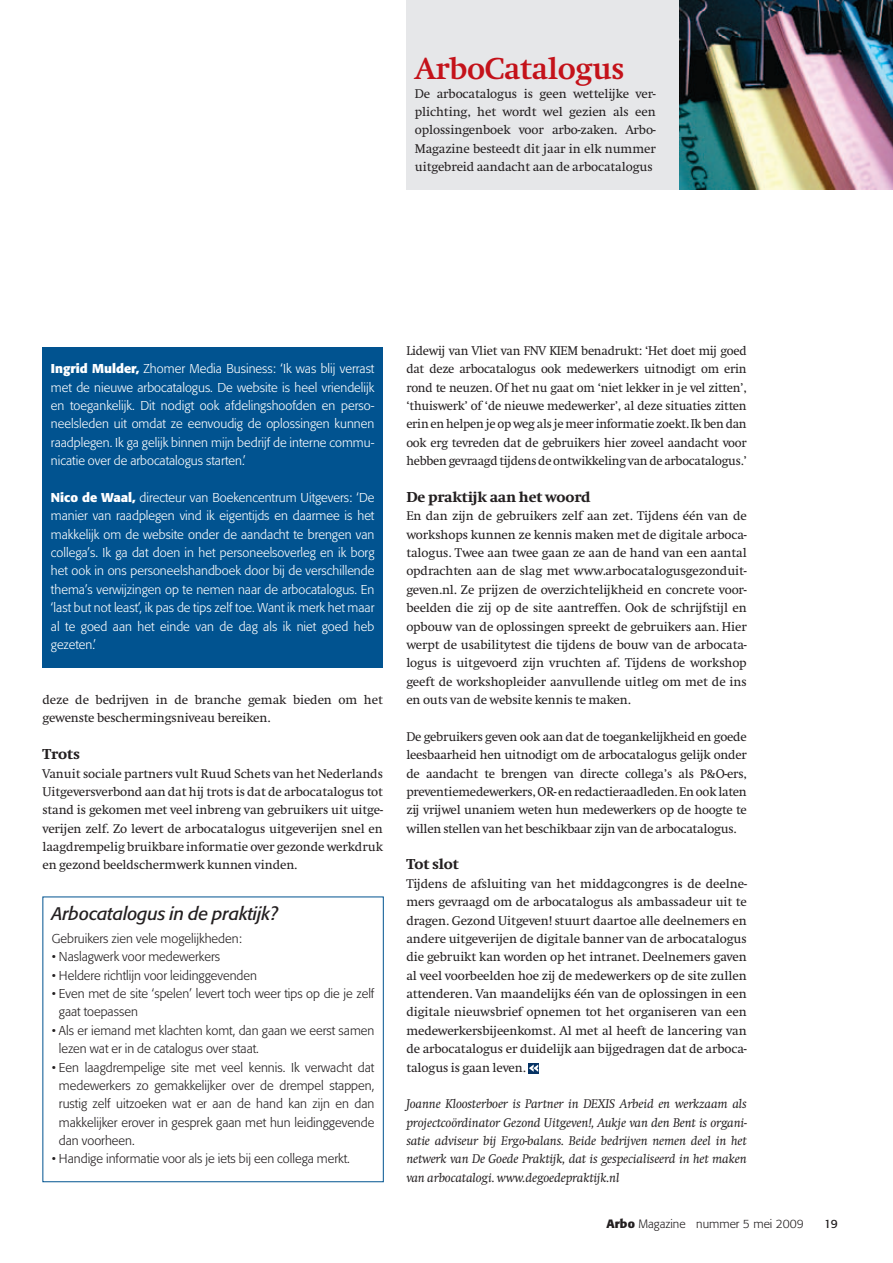
<style>
.page{position:relative;width:893px;height:1263px;background:#fff}
.page>*{position:absolute;margin:0;border:0;box-sizing:border-box;transform-origin:0 0}
.t1{font:700 31.5px "Swift";letter-spacing:-.01em;color:#c4121a}
.t2{font:italic 18px "Formata";letter-spacing:-.01em;color:#231f20}
.t3{font:800 15px "Swift";letter-spacing:-.01em;color:#231f20}
.t4{font:13.2px/18.3px "Swift";letter-spacing:-.01em;color:#231f20;text-align:justify}
.t5{font:italic 13.2px/18.3px "Swift";letter-spacing:-.01em;color:#231f20;text-align:justify}
.t6{font:300 12.75px/18.5px "Formata";color:#fff;text-align:justify}
.t7{font:300 12.75px/18.5px "Formata";color:#231f20}
.t8{font:300 12px "Formata";color:#231f20}
.t9{font:12px "Formata";color:#231f20}
.s1{font-weight:700}
</style>
<div class="page">
<div style="left:528px;top:1063px;width:11px;height:11px;background:#053264"></div>
<svg style="left:529px;top:1065px;width:9px;height:7px"></svg>
<div style="left:406px;top:0;width:487px;height:190px;background:#e6e7e9"></div>
<img style="left:679px;top:0;width:214px;height:190px">
<div style="left:42px;top:347px;width:341px;height:320px;background:#015390"></div>
<h1 class="t1" style="left:415px;top:57px;width:211px">ArboCatalogus</h1>
<p class="t4" style="left:415px;top:85px;width:242px">De arbocatalogus is geen wettelijke ver - plichting, het wordt wel gezien als een oplossingenboek voor arbo-zaken. Arbo-Magazine besteedt dit jaar in elk nummer uitgebreid aandacht aan de arbocatalogus</p>
<p class="t6" style="left:51px;top:361px;width:325px"><span class="s1">Ingrid Mulder,</span> Zhomer Media Business: ‘Ik was blij verrast met de nieuwe arbocatalogus. De website is heel vriendelijk en toegankelijk. Dit nodigt ook afdelingshoofden en perso&shy;neelsleden uit omdat ze eenvoudig de oplossingen kunnen raadplegen. Ik ga gelijk binnen mijn bedrijf de interne commu&shy;nicatie over de arbocatalogus starten.’</p>
<p class="t6" style="left:51px;top:489px;width:325px"><span class="s1">Nico de Waal,</span> directeur van Boekencentrum Uitgevers: ‘De manier van raadplegen vind ik eigentijds en daarmee is het makkelijk om de website onder de aandacht te brengen van collega’s. Ik ga dat doen in het personeelsoverleg en ik borg het ook in ons personeelshandboek door bij de verschillende thema’s verwijzingen op te nemen naar de arbocatalogus. En ‘last but not least’, ik pas de tips zelf toe. Want ik merk het maar al te goed aan het einde van de dag als ik niet goed heb gezeten.’</p>
<p class="t4" style="left:42px;top:692px;width:342px">deze de bedrijven in de branche gemak bieden om het gewenste beschermingsniveau bereiken.</p>
<p class="t3" style="left:42px;top:749px;width:39px">Trots</p>
<p class="t4" style="left:42px;top:765px;width:342px">Vanuit sociale partners vult Ruud Schets van het Nederlands Uitgeversverbond aan dat hij trots is dat de arbocatalogus tot stand is gekomen met veel inbreng van gebruikers uit uitge&shy;verijen zelf. Zo levert de arbocatalogus uitgeverijen snel en laagdrempelig bruikbare informatie over gezonde werkdruk en gezond beeldschermwerk kunnen vinden.</p>
<h2 class="t2" style="left:52px;top:906px;width:228px">Arbocatalogus in de praktijk?</h2>
<p class="t7" style="left:52px;top:930px;width:192px">Gebruikers zien vele mogelijkheden:</p>
<p class="t7" style="left:52px;top:949px;width:170px">• Naslagwerk voor medewerkers</p>
<p class="t7" style="left:52px;top:967px;width:207px">• Heldere richtlijn voor leidinggevenden</p>
<p class="t7" style="left:59px;top:985px;width:317px;text-indent:-7px">• Even met de site ‘spelen’ levert toch weer tips op die je zelf gaat toepassen</p>
<p class="t7" style="left:59px;top:1022px;width:317px;text-indent:-7px">• Als er iemand met klachten komt, dan gaan we eerst samen lezen wat er in de catalogus over staat.</p>
<p class="t7" style="left:59px;top:1059px;width:317px;text-align:justify;text-indent:-7px">• Een laagdrempelige site met veel kennis. Ik verwacht dat medewerkers zo gemakkelijker over de drempel stappen, rustig zelf uitzoeken wat er aan de hand kan zijn en dan makkelijker erover in gesprek gaan met hun leidinggevende dan voorheen.</p>
<p class="t7" style="left:52px;top:1151px;width:300px">• Handige informatie voor als je iets bij een collega merkt.</p>
<p class="t4" style="left:406px;top:343px;width:342px">Lidewij van Vliet van FNV KIEM benadrukt: ‘Het doet mij goed dat deze arbocatalogus ook medewerkers uitnodigt om erin rond te neuzen. Of het nu gaat om ‘niet lekker in je vel zitten’, ‘thuiswerk’ of ‘de nieuwe medewerker’, al deze situaties zitten erin en helpen je op weg als je meer informatie zoekt. Ik ben dan ook erg tevreden dat de gebruikers hier zoveel aandacht voor hebben gevraagd tijdens de ontwikkeling van de arbocatalogus.’</p>
<p class="t3" style="left:406px;top:491px;width:186px">De praktijk aan het woord</p>
<p class="t4" style="left:406px;top:508px;width:342px">En dan zijn de gebruikers zelf aan zet. Tijdens één van de workshops kunnen ze kennis maken met de digitale arboca&shy;talogus. Twee aan twee gaan ze aan de hand van een aantal opdrachten aan de slag met www.arbocatalogusgezonduit&shy;geven.nl. Ze prijzen de overzichtelijkheid en concrete voor&shy;beelden die zij op de site aantreffen. Ook de schrijfstijl en opbouw van de oplossingen spreekt de gebruikers aan. Hier werpt de usabilitytest die tijdens de bouw van de arbocata&shy;logus is uitgevoerd zijn vruchten af. Tijdens de workshop geeft de workshopleider aanvullende uitleg om met de ins en outs van de website kennis te maken.</p>
<p class="t4" style="left:406px;top:729px;width:342px">De gebruikers geven ook aan dat de toegankelijkheid en goede leesbaarheid hen uitnodigt om de arbocatalogus gelijk onder de aandacht te brengen van directe collega’s als P&amp;O-ers, preventiemedewerkers, OR- en redactieraadleden. En ook laten zij vrijwel unaniem weten hun medewerkers op de hoogte te willen stellen van het beschikbaar zijn van de arbocatalogus.</p>
<p class="t3" style="left:406px;top:859px;width:54px">Tot slot</p>
<p class="t4" style="left:406px;top:876px;width:342px">Tijdens de afsluiting van het middagcongres is de deelne&shy;mers gevraagd om de arbocatalogus als ambassadeur uit te dragen. Gezond Uitgeven! stuurt daartoe alle deelnemers en andere uitgeverijen de digitale banner van de arbocatalogus die gebruikt kan worden op het intranet. Deelnemers gaven al veel voorbeelden hoe zij de medewerkers op de site zullen attenderen. Van maandelijks één van de oplossingen in een digitale nieuwsbrief opnemen tot het organiseren van een medewerkersbijeenkomst. Al met al heeft de lancering van de arbocatalogus er duidelijk aan bijgedragen dat de arboca&shy;talogus is gaan leven.</p>
<p class="t5" style="left:406px;top:1096px;width:342px">Joanne Kloosterboer is Partner in DEXIS Arbeid en werkzaam als projectcoördinator Gezond Uitgeven!, Aukje van den Bent is organi&shy;satie adviseur bij Ergo-balans. Beide bedrijven nemen deel in het netwerk van De Goede Praktijk, dat is gespecialiseerd in het maken van arbocatalogi. www.degoedepraktijk.nl</p>
<p class="t8" style="left:607px;top:1219px;width:199px"><span class="s1">Arbo</span> Magazine nummer 5 mei 2009</p>
<p class="t9" style="left:824px;top:1219px;width:15px">19</p>
</div>
